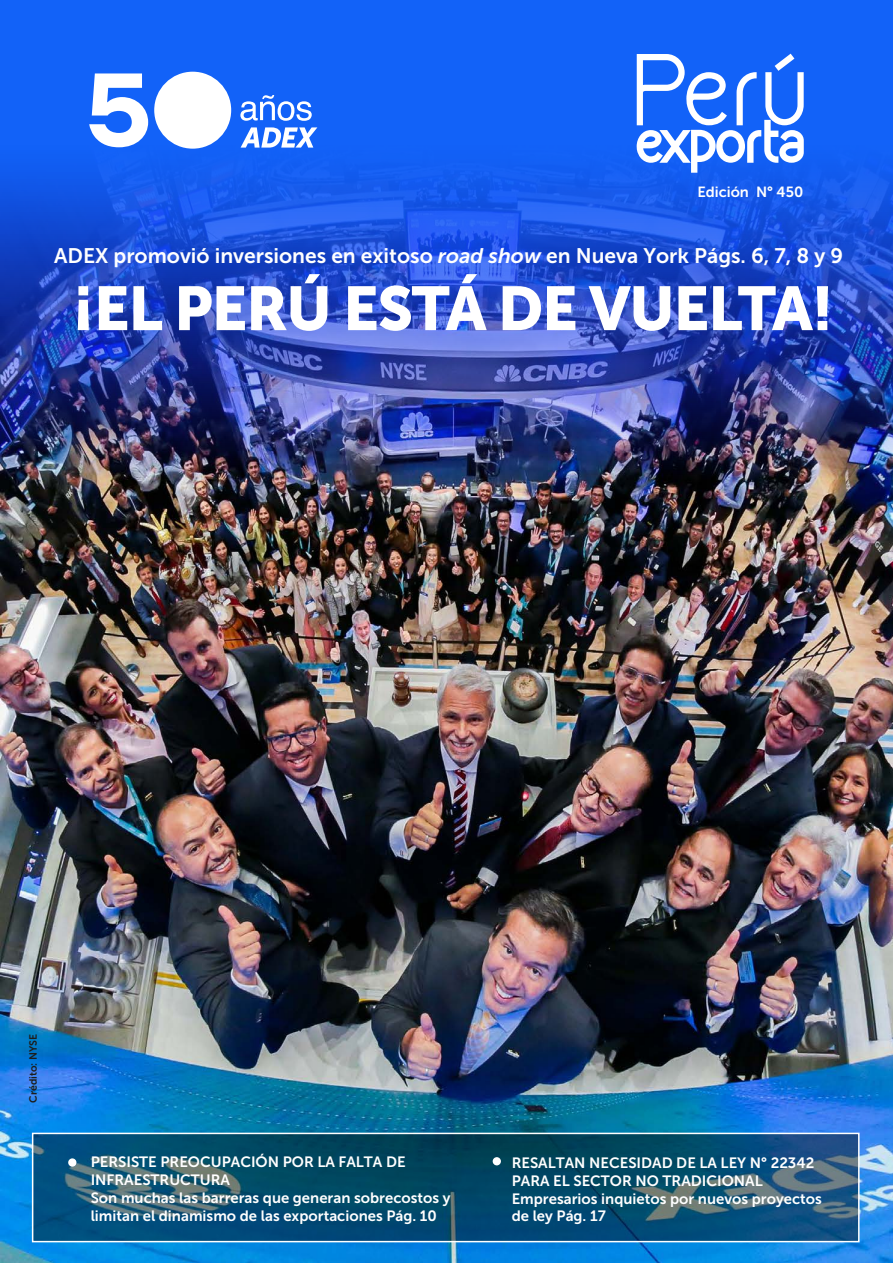
<style>
.page{position:relative;width:893px;height:1263px;background:#fff}
.page>*{position:absolute;margin:0;border:0;box-sizing:border-box;transform-origin:0 0}
.t1{font:61.5px "Museo Sans 900";letter-spacing:-.025em;color:#fff}
.t2{font:21px "Museo Sans 700";color:#fff}
.t3{font:14.85px/17.9px "Museo Sans 700";color:#fff}
.t4{font:14.7px "Museo Sans 700";color:#fff}
.t5{font:10.5px "Museo Sans 700";color:#1d1d1b}
.s1{font-style:italic}
</style>
<div class="page">
<img style="left:0;top:564px;width:893px;height:699px">
<img style="left:0;top:0;width:893px;height:564px">
<svg style="left:35px;top:1136px;width:822px;height:103px;background:#0f4f6f"></svg>
<div style="left:32px;top:1133px;width:828px;height:109px;border:2px solid #fff"></div>
<div style="left:68px;top:1158px;width:8px;height:9px;background:#fff;border-radius:50%"></div>
<div style="left:493px;top:1157px;width:8px;height:8px;background:#fff;border-radius:50%"></div>
<svg style="left:89px;top:73px;width:59px;height:74px"></svg>
<svg style="left:240px;top:95px;width:72px;height:26px"></svg>
<svg style="left:241px;top:127px;width:76px;height:21px"></svg>
<div style="left:154px;top:72px;width:77px;height:77px;background:#fff;border-radius:50%"></div>
<svg style="left:637px;top:54px;width:167px;height:119px"></svg>
<p class="t4" style="left:697px;top:184px;width:108px">Edición N° 450</p>
<h2 class="t2" style="left:54px;top:244px;width:790px">ADEX promovió inversiones en exitoso <span class="s1">road show</span> en Nueva York Págs. 6, 7, 8 y 9</h2>
<h1 class="t1" style="left:71px;top:274px;width:764px">¡EL PERÚ ESTÁ DE VUELTA!</h1>
<p class="t5" style="left:27px;top:1103px;width:70px;rotate:-90deg">Crédito: NYSE</p>
<p class="t3" style="left:91px;top:1153px;width:361px">PERSISTE PREOCUPACIÓN POR LA FALTA DE INFRAESTRUCTURA<br>Son muchas las barreras que generan sobrecostos y limitan el dinamismo de las exportaciones Pág. 10</p>
<p class="t3" style="left:512px;top:1154px;width:312px">RESALTAN NECESIDAD DE LA LEY N° 22342<br>PARA EL SECTOR NO TRADICIONAL<br>Empresarios inquietos por nuevos proyectos de ley Pág. 17</p>
</div>
